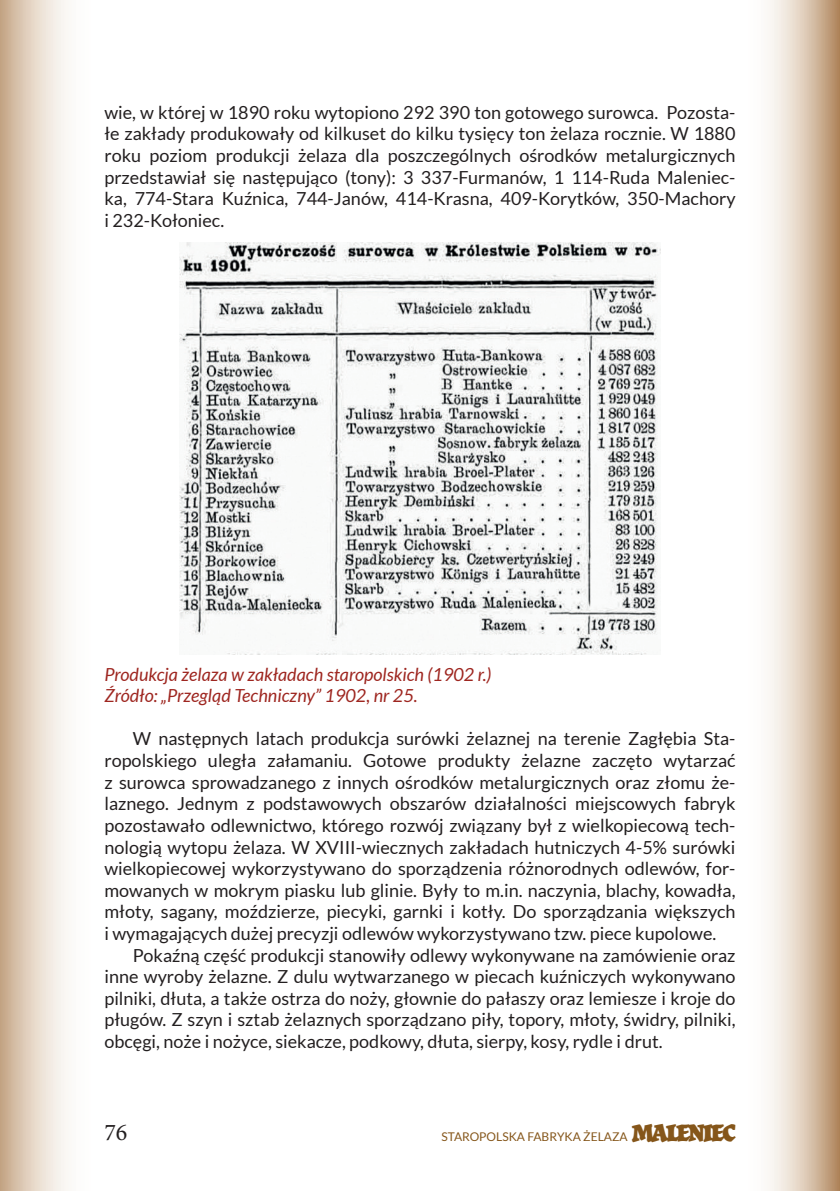
<style>
.page{position:relative;width:840px;height:1191px;background:#fff}
.page>*{position:absolute;margin:0;border:0;box-sizing:border-box;transform-origin:0 0}
.t1{font:24px "Minion Pro";color:#231f20}
.t2{font:18px/21.6px "Lato";color:#231f20;text-align:justify}
.t3{font:italic 18px "Lato";color:#9e2620}
.t4{font:12px "Lato";color:#85561a}
.s1{font-family:"Herb";font-weight:700;font-size:24px}
</style>
<div class="page">
<svg style="left:768px;top:0;width:71px;height:1191px;background:#dcc8b5"></svg>
<svg style="left:0;top:0;width:68px;height:1191px;background:#e2d2c2"></svg>
<hr style="left:839px;top:0;width:1px;height:1191px;background:#ac8156">
<img style="left:179px;top:242px;width:481px;height:412px">
<p class="t2" style="left:104px;top:101px;width:632px">wie, w której w 1890 roku wytopiono 292 390 ton gotowego surowca. Pozosta&shy;łe zakłady produkowały od kilkuset do kilku tysięcy ton żelaza rocznie. W 1880 roku poziom produkcji żelaza dla poszczególnych ośrodków metalurgicznych przedstawiał się następująco (tony): 3 337-Furmanów, 1 114-Ruda Maleniec&shy;ka, 774-Stara Kuźnica, 744-Janów, 414-Krasna, 409-Korytków, 350-Machory i 232-Kołoniec.</p>
<p class="t3" style="left:104px;top:664px;width:388px">Produkcja żelaza w zakładach staropolskich (1902 r.)</p>
<p class="t3" style="left:104px;top:685px;width:314px">Źródło: „Przegląd Techniczny” 1902, nr 25.</p>
<p class="t2" style="left:104px;top:728px;width:632px;text-indent:28px">W następnych latach produkcja surówki żelaznej na terenie Zagłębia Sta&shy;ropolskiego uległa załamaniu. Gotowe produkty żelazne zaczęto wytarzać z surowca sprowadzanego z innych ośrodków metalurgicznych oraz złomu że&shy;laznego. Jednym z podstawowych obszarów działalności miejscowych fabryk pozostawało odlewnictwo, którego rozwój związany był z wielkopiecową tech&shy;nologią wytopu żelaza. W XVIII-wiecznych zakładach hutniczych 4-5% surówki wielkopiecowej wykorzystywano do sporządzenia różnorodnych odlewów, for&shy;mowanych w mokrym piasku lub glinie. Były to m.in. naczynia, blachy, kowadła, młoty, sagany, moździerze, piecyki, garnki i kotły. Do sporządzania większych i wymagających dużej precyzji odlewów wykorzystywano tzw. piece kupolowe.</p>
<p class="t2" style="left:104px;top:944px;width:632px;text-indent:28px">Pokaźną część produkcji stanowiły odlewy wykonywane na zamówienie oraz inne wyroby żelazne. Z dulu wytwarzanego w piecach kuźniczych wykonywano pilniki, dłuta, a także ostrza do noży, głownie do pałaszy oraz lemiesze i kroje do pługów. Z szyn i sztab żelaznych sporządzano piły, topory, młoty, świdry, pilniki, obcęgi, noże i nożyce, siekacze, podkowy, dłuta, sierpy, kosy, rydle i drut.</p>
<h1 class="t1" style="left:104px;top:1116px;width:25px">76</h1>
<p class="t4" style="left:441px;top:1130px;width:295px">STAROPOLSKA FABRYKA ŻELAZA <span class="s1">MALENIEC</span></p>
</div>
